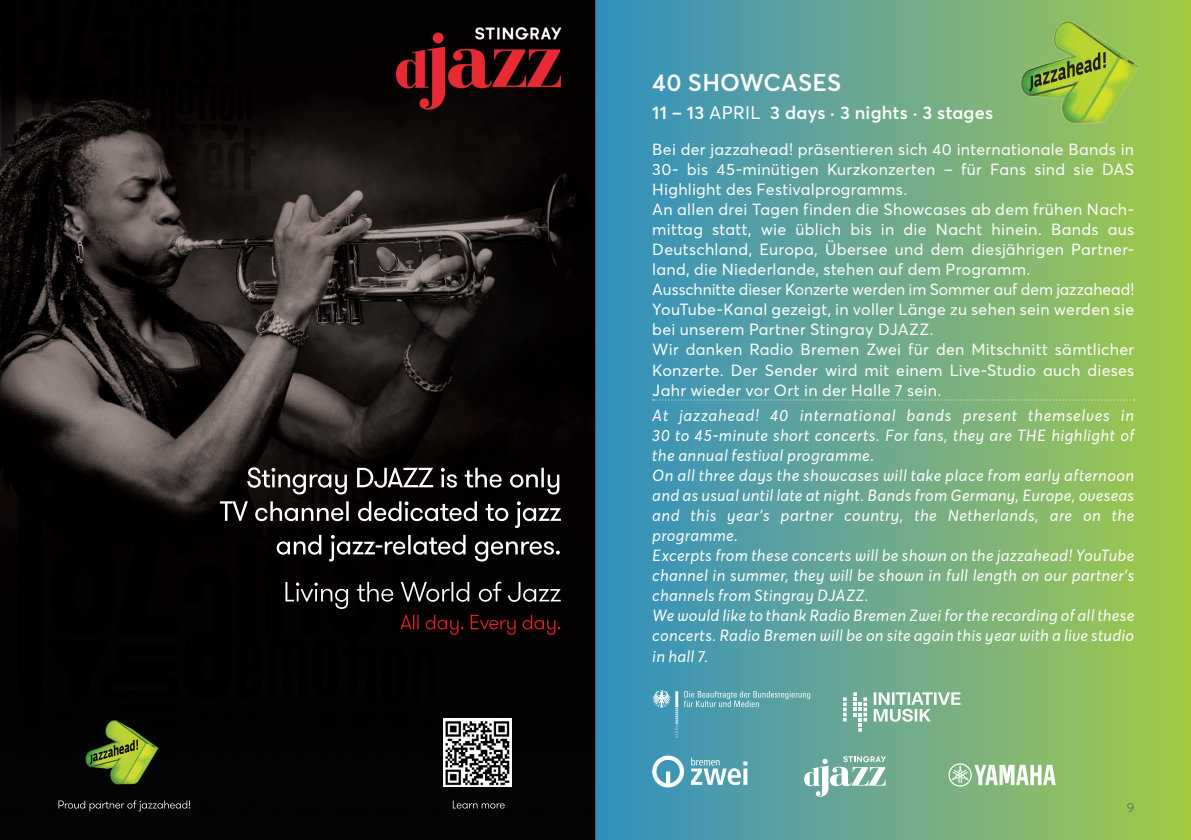
<style>
.page{position:relative;width:1191px;height:840px;background:#fff}
.page>*{position:absolute;margin:0;border:0;box-sizing:border-box;transform-origin:0 0}
.t1{font:600 24px "Averta";letter-spacing:.005em;color:#fff}
.t2{font:600 18px "Averta";letter-spacing:.015em;color:#fff}
.t3{font:16px/20px "Averta";letter-spacing:.015em;color:#fff}
.t4{font:italic 16px/20px "Averta";letter-spacing:.02em;color:#fff}
.t5{font:300 13px "Averta";color:#525e65}
.s1{font-weight:400}
</style>
<div class="page">
<img style="left:0;top:0;width:595px;height:839px">
<img style="left:443px;top:717px;width:68px;height:69px">
<div style="left:595px;top:0;width:596px;height:839px;background:linear-gradient(to right,#338ec6,#a6c94a)"></div>
<svg style="left:653px;top:399px;width:481px;height:1px"></svg>
<img style="left:1005px;top:9px;width:150px;height:134px">
<svg style="left:1029px;top:52px;width:76px;height:40px;background:#86a539"></svg>
<svg style="left:948px;top:762px;width:107px;height:24px"></svg>
<svg style="left:652px;top:755px;width:32px;height:32px"></svg>
<svg style="left:691px;top:757px;width:56px;height:27px"></svg>
<svg style="left:804px;top:755px;width:82px;height:41px"></svg>
<svg style="left:684px;top:690px;width:126px;height:16px;background:#6eadb5"></svg>
<svg style="left:652px;top:690px;width:26px;height:48px"></svg>
<svg style="left:873px;top:692px;width:87px;height:29px"></svg>
<svg style="left:843px;top:697px;width:3px;height:24px"></svg>
<svg style="left:853px;top:692px;width:14px;height:39px"></svg>
<hr style="left:595px;top:0;width:1px;height:839px;background:#57585a">
<h1 class="t1" style="left:652px;top:68px;width:191px">40 SHOWCASES</h1>
<p class="t2" style="left:652px;top:101px;width:342px">11 – 13 <span class="s1">APRIL</span> 3 days · 3 nights · 3 stages</p>
<p class="t3" style="left:652px;top:139px;width:483px">Bei der jazzahead! präsentieren sich 40 internationale Bands in 30- bis 45-minütigen Kurzkonzerten – für Fans sind sie DAS Highlight des Festivalprogramms.<br>An allen drei Tagen finden die Showcases ab dem frühen Nach&shy;mittag statt, wie üblich bis in die Nacht hinein. Bands aus Deutschland, Europa, Übersee und dem diesjährigen Partner&shy;land, die Niederlande, stehen auf dem Programm.<br>Ausschnitte dieser Konzerte werden im Sommer auf dem jazzahead!<br>YouTube-Kanal gezeigt, in voller Länge zu sehen sein werden sie bei unserem Partner Stingray DJAZZ.<br>Wir danken Radio Bremen Zwei für den Mitschnitt sämtlicher Konzerte. Der Sender wird mit einem Live-Studio auch dieses Jahr wieder vor Ort in der Halle 7 sein.</p>
<p class="t4" style="left:652px;top:406px;width:483px">At jazzahead! 40 international bands present themselves in 30 to 45-minute short concerts. For fans, they are THE highlight of the annual festival programme.<br>On all three days the showcases will take place from early afternoon and as usual until late at night. Bands from Germany, Europe, oveseas and this year’s partner country, the Netherlands, are on the programme.<br>Excerpts from these concerts will be shown on the jazzahead! YouTube channel in summer, they will be shown in full length on our partner’s channels from Stingray DJAZZ.<br>We would like to thank Radio Bremen Zwei for the recording of all these concerts. Radio Bremen will be on site again this year with a live studio in hall 7.</p>
<p class="t5" style="left:1126px;top:798px;width:9px">9</p>
</div>
